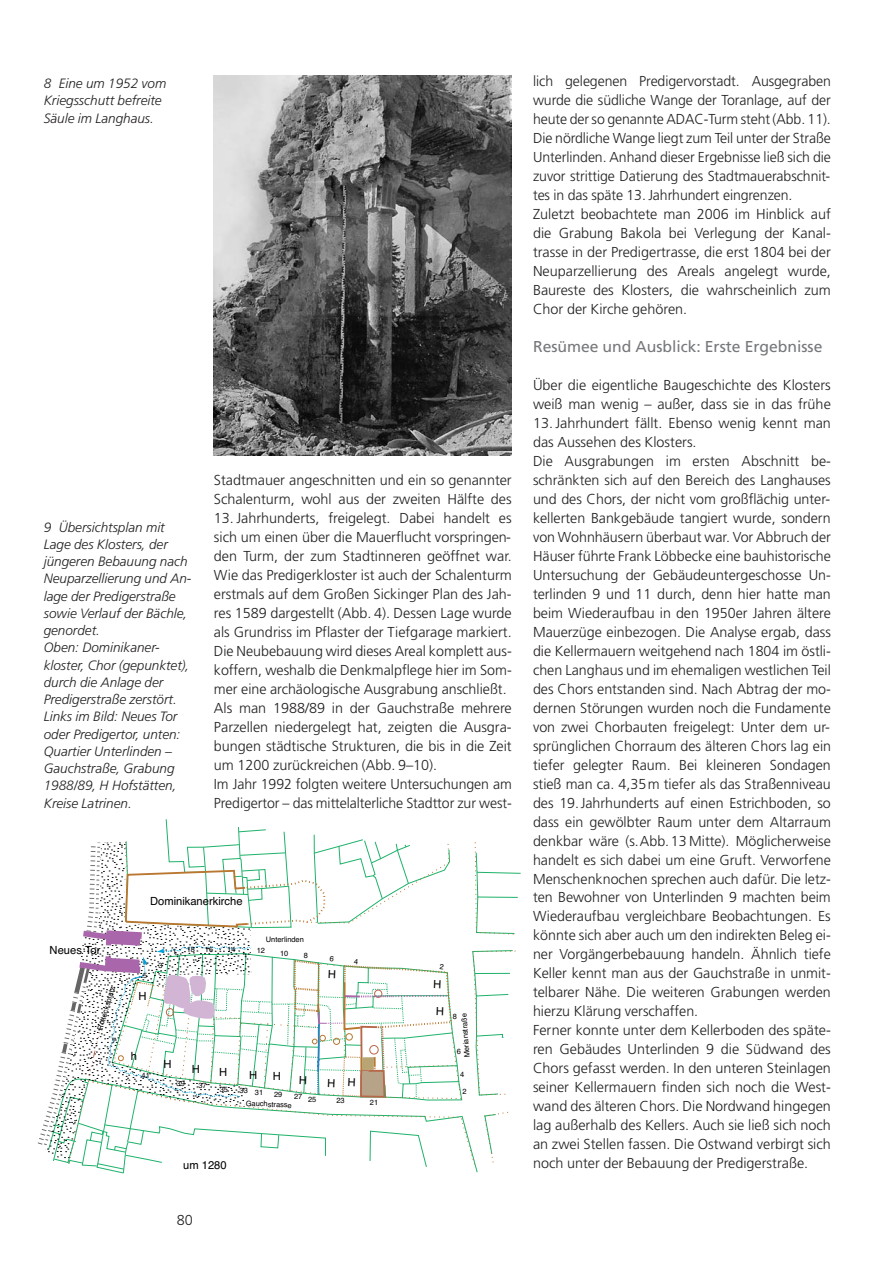
<style>
.page{position:relative;width:894px;height:1264px;background:#fff}
.page>*{position:absolute;margin:0;border:0;box-sizing:border-box;transform-origin:0 0}
.t1{font:15.75px "Frutiger";color:#76787b}
.t2{font:300 14.4px/19px "Frutiger";color:#231f20}
.t3{font:italic 300 13.5px/17.2px "Frutiger";color:#231f20}
.t4{font:11.25px "Helvetica+T42+EQHXXU";color:#000}
.t5{font:7.5px "Helvetica+T42+EQHXXU";color:#000}
</style>
<div class="page">
<img style="left:214px;top:76px;width:297px;height:379px">
<svg style="left:37px;top:819px;width:484px;height:354px"></svg>
<p class="t3" style="left:44px;top:76px;width:124px">8 Eine um 1952 vom<br>Kriegsschutt befreite<br>Säule im Langhaus.</p>
<p class="t3" style="left:44px;top:519px;width:149px">9 Übersichtsplan mit<br>Lage des Klosters, der jüngeren Bebauung nach<br>Neuparzellierung und An&shy;lage der Predigerstraße sowie Verlauf der Bächle, genordet.<br>Oben: Dominikaner - kloster, Chor (gepunktet), durch die Anlage der<br>Predigerstraße zerstört.<br>Links im Bild: Neues Tor oder Predigertor, unten:<br>Quartier Unterlinden –<br>Gauchstraße, Grabung<br>1988/89, H Hofstätten,<br>Kreise Latrinen.</p>
<p class="t2" style="left:214px;top:471px;width:299px">Stadtmauer angeschnitten und ein so genannter<br>Schalenturm, wohl aus der zweiten Hälfte des</p>
<p class="t2" style="left:214px;top:509px;width:299px">13. Jahrhunderts, freigelegt. Dabei handelt es sich um einen über die Mauerflucht vorspringen&shy;den Turm, der zum Stadtinneren geöffnet war.<br>Wie das Predigerkloster ist auch der Schalenturm erstmals auf dem Großen Sickinger Plan des Jah&shy;res 1589 dargestellt (Abb. 4). Dessen Lage wurde als Grundriss im Pflaster der Tiefgarage markiert.<br>Die Neubebauung wird dieses Areal komplett aus&shy;koffern, weshalb die Denkmalpflege hier im Som&shy;mer eine archäologische Ausgrabung anschließt.<br>Als man 1988/89 in der Gauchstraße mehrere Parzellen niedergelegt hat, zeigten die Ausgra&shy;bungen städtische Strukturen, die bis in die Zeit um 1200 zurückreichen (Abb. 9–10).<br>Im Jahr 1992 folgten weitere Untersuchungen am Predigertor – das mittelalterliche Stadttor zur west-</p>
<p class="t4" style="left:50px;top:943px;width:52px">Neues Tor</p>
<p class="t5" style="left:95px;top:1029px;width:46px;rotate:-73deg">Rottecksplatz</p>
<p class="t5" style="left:112px;top:1036px;width:6px">7</p>
<p class="t4" style="left:150px;top:895px;width:94px">Dominikanerkirche</p>
<p class="t5" style="left:143px;top:971px;width:6px">5</p>
<p class="t4" style="left:139px;top:989px;width:10px">H</p>
<p class="t5" style="left:158px;top:961px;width:6px">3</p>
<p class="t5" style="left:172px;top:947px;width:6px">1</p>
<p class="t5" style="left:187px;top:945px;width:10px">18</p>
<p class="t5" style="left:205px;top:945px;width:10px">16</p>
<p class="t5" style="left:227px;top:945px;width:10px">14</p>
<p class="t5" style="left:266px;top:935px;width:40px">Unterlinden</p>
<p class="t5" style="left:257px;top:946px;width:10px">12</p>
<p class="t5" style="left:280px;top:949px;width:10px">10</p>
<p class="t5" style="left:304px;top:951px;width:6px">8</p>
<p class="t4" style="left:131px;top:1050px;width:8px">h</p>
<p class="t5" style="left:142px;top:1071px;width:10px">41</p>
<p class="t4" style="left:163px;top:1057px;width:10px">H</p>
<p class="t5" style="left:176px;top:1078px;width:10px">39</p>
<p class="t4" style="left:192px;top:1062px;width:10px">H</p>
<p class="t4" style="left:219px;top:1066px;width:10px">H</p>
<p class="t5" style="left:198px;top:1081px;width:10px">37</p>
<p class="t5" style="left:220px;top:1085px;width:10px">35</p>
<p class="t4" style="left:249px;top:1068px;width:10px">H</p>
<p class="t4" style="left:273px;top:1070px;width:10px">H</p>
<p class="t5" style="left:239px;top:1087px;width:25px">33 31</p>
<p class="t5" style="left:274px;top:1090px;width:10px">29</p>
<p class="t5" style="left:294px;top:1094px;width:24px">27 25</p>
<p class="t5" style="left:336px;top:1096px;width:10px">23</p>
<p class="t5" style="left:370px;top:1098px;width:10px">21</p>
<p class="t5" style="left:246px;top:1098px;width:47px;rotate:3deg">Gauchstrasse</p>
<p class="t4" style="left:183px;top:1158px;width:45px">um 1280</p>
<p class="t2" style="left:177px;top:1212px;width:17px">80</p>
<p class="t5" style="left:462px;top:1058px;width:46px;rotate:-94deg">Merianstraße</p>
<p class="t5" style="left:452px;top:1012px;width:6px">8</p>
<p class="t5" style="left:457px;top:1047px;width:6px">6</p>
<p class="t5" style="left:460px;top:1070px;width:6px">4</p>
<p class="t5" style="left:462px;top:1087px;width:6px">2</p>
<p class="t2" style="left:533px;top:73px;width:299px">lich gelegenen Predigervorstadt. Ausgegraben wurde die südliche Wange der Toranlage, auf der heute der so genannte ADAC-Turm steht (Abb. 11).<br>Die nördliche Wange liegt zum Teil unter der Straße Unterlinden. Anhand dieser Ergebnisse ließ sich die zuvor strittige Datierung des Stadtmauerabschnit&shy;tes in das späte 13. Jahrhundert eingrenzen.<br>Zuletzt beobachtete man 2006 im Hinblick auf die Grabung Bakola bei Verlegung der Kanal&shy;trasse in der Predigertrasse, die erst 1804 bei der Neuparzellierung des Areals angelegt wurde, Baureste des Klosters, die wahrscheinlich zum Chor der Kirche gehören.</p>
<p class="t1" style="left:533px;top:340px;width:291px">Resümee und Ausblick: Erste Ergebnisse</p>
<p class="t2" style="left:533px;top:377px;width:299px">Über die eigentliche Baugeschichte des Klosters weiß man wenig – außer, dass sie in das frühe</p>
<p class="t2" style="left:533px;top:415px;width:299px">13. Jahrhundert fällt. Ebenso wenig kennt man das Aussehen des Klosters.<br>Die Ausgrabungen im ersten Abschnitt be&shy;schränkten sich auf den Bereich des Langhauses und des Chors, der nicht vom großflächig unter&shy;kellerten Bankgebäude tangiert wurde, sondern von Wohnhäusern überbaut war. Vor Abbruch der Häuser führte Frank Löbbecke eine bau his torische Untersuchung der Gebäudeuntergeschos se Un&shy;terlinden 9 und 11 durch, denn hier hatte man beim Wiederaufbau in den 1950er Jahren ältere Mauerzüge einbezogen. Die Analyse ergab, dass die Kellermauern weitgehend nach 1804 im östli&shy;chen Langhaus und im ehemaligen westlichen Teil des Chors entstanden sind. Nach Abtrag der mo&shy;dernen Störungen wurden noch die Fundamente von zwei Chorbauten freigelegt: Unter dem ur&shy;sprünglichen Chorraum des älteren Chors lag ein tiefer gelegter Raum. Bei kleineren Sondagen stieß man ca. 4,35m tiefer als das Straßenniveau des 19.Jahrhunderts auf einen Estrichboden, so dass ein gewölbter Raum unter dem Altarraum denkbar wäre (s.Abb.13 Mitte). Möglicherweise handelt es sich dabei um eine Gruft. Verworfene Menschenknochen sprechen auch dafür. Die letz&shy;ten Bewohner von Unterlinden 9 machten beim Wiederaufbau vergleichbare Beobachtungen. Es könnte sich aber auch um den indirekten Beleg ei&shy;ner Vorgängerbebauung handeln. Ähnlich tiefe Keller kennt man aus der Gauchstraße in unmit&shy;telbarer Nähe. Die weiteren Grabungen werden hierzu Klärung verschaffen.<br>Ferner konnte unter dem Kellerboden des späte&shy;ren Gebäudes Unterlinden 9 die Südwand des Chors gefasst werden. In den unteren Steinlagen seiner Kellermauern finden sich noch die West&shy;wand des älteren Chors. Die Nordwand hingegen lag außerhalb des Kellers. Auch sie ließ sich noch an zwei Stellen fassen. Die Ostwand verbirgt sich noch unter der Bebauung der Predigerstraße.</p>
</div>
